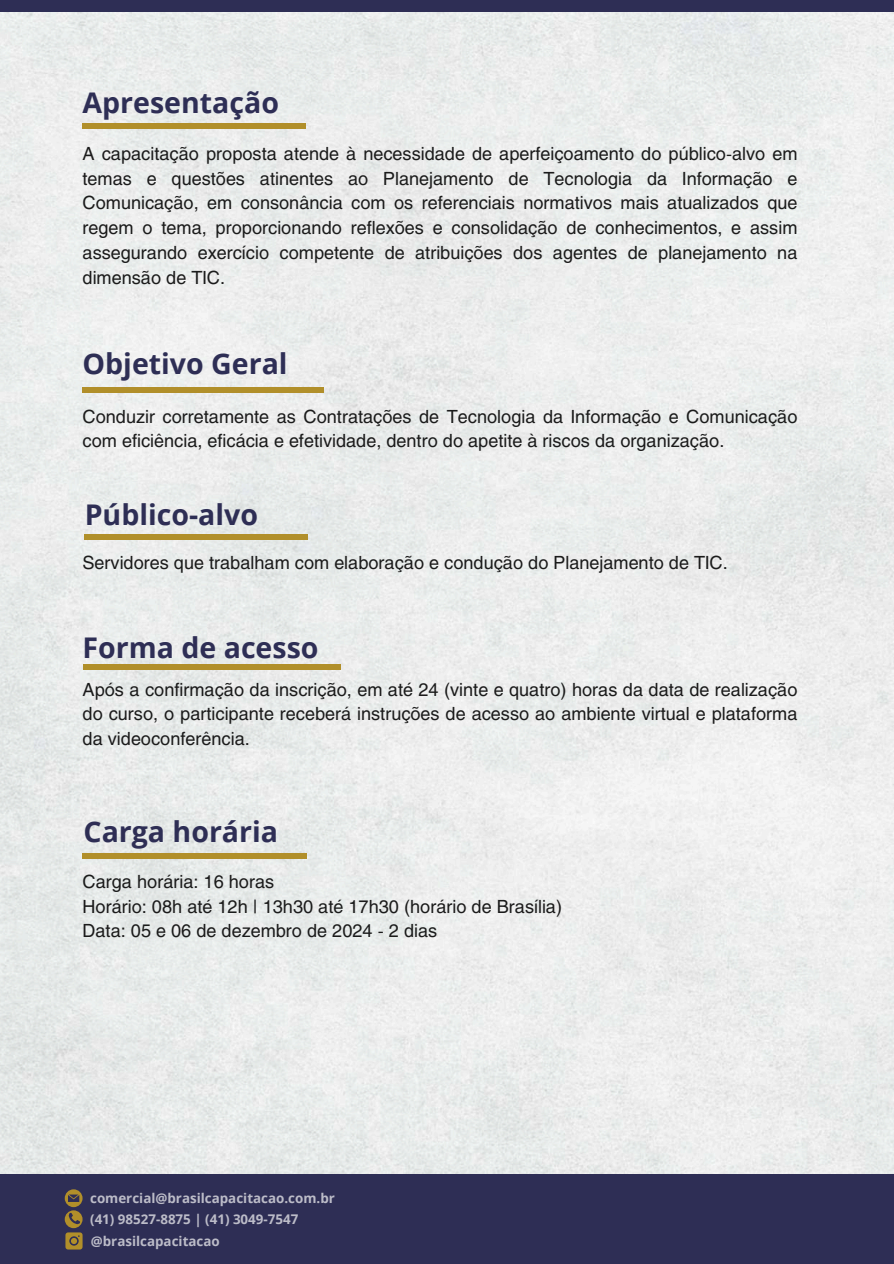
<style>
.page{position:relative;width:894px;height:1264px;background:#fff}
.page>*{position:absolute;margin:0;border:0;box-sizing:border-box;transform-origin:0 0}
.t1{font:700 28.5px "Open Sans";color:#2e2e55}
.t2{font:18px/24.8px "Helios";color:#1b1b1b;text-align:justify}
.t3{font:700 13.35px/21.6px "Open Sans";color:#bcbcc8}
</style>
<div class="page">
<img style="left:0;top:12px;width:893px;height:1162px">
<div style="left:0;top:1174px;width:893px;height:89px;background:#2e2e55"></div>
<div style="left:83px;top:123px;width:222px;height:6px;background:#b18f2a"></div>
<svg style="left:65px;top:1189px;width:17px;height:60px"></svg>
<div style="left:0;top:0;width:893px;height:12px;background:#2e2e55"></div>
<div style="left:83px;top:387px;width:241px;height:6px;background:#b18f2a"></div>
<div style="left:84px;top:534px;width:223px;height:5px;background:#b18f2a"></div>
<div style="left:83px;top:664px;width:257px;height:6px;background:#b18f2a"></div>
<div style="left:83px;top:852px;width:224px;height:6px;background:#b18f2a"></div>
<h1 class="t1" style="left:83px;top:82px;width:198px">Apresentação</h1>
<p class="t2" style="left:83px;top:141px;width:716px">A capacitação proposta atende à necessidade de aperfeiçoamento do público-alvo em temas e questões atinentes ao Planejamento de Tecnologia da Informação e Comunicação, em consonância com os referenciais normativos mais atualizados que regem o tema, proporcionando reflexões e consolidação de conhecimentos, e assim assegurando exercício competente de atribuições dos agentes de planejamento na dimensão de TIC.</p>
<h1 class="t1" style="left:83px;top:344px;width:206px">Objetivo Geral</h1>
<p class="t2" style="left:83px;top:403px;width:716px">Conduzir corretamente as Contratações de Tecnologia da Informação e Comunicação com eficiência, eficácia e efetividade, dentro do apetite à riscos da organização.</p>
<h1 class="t1" style="left:85px;top:494px;width:175px">Público-alvo</h1>
<p class="t2" style="left:83px;top:550px;width:646px">Servidores que trabalham com elaboração e condução do Planejamento de TIC.</p>
<h1 class="t1" style="left:83px;top:627px;width:237px">Forma de acesso</h1>
<p class="t2" style="left:83px;top:676px;width:716px">Após a confirmação da inscrição, em até 24 (vinte e quatro) horas da data de realização do curso, o participante receberá instruções de acesso ao ambiente virtual e plataforma da videoconferência.</p>
<h1 class="t1" style="left:83px;top:811px;width:196px">Carga horária</h1>
<p class="t2" style="left:83px;top:868px;width:481px;text-align:left">Carga horária: 16 horas<br>Horário: 08h até 12h | 13h30 até 17h30 (horário de Brasília)<br>Data: 05 e 06 de dezembro de 2024 - 2 dias</p>
<p class="t3" style="left:90px;top:1187px;width:246px">comercial@brasilcapacitacao.com.br (41) 98527-8875 | (41) 3049-7547 @brasilcapacitacao</p>
</div>
